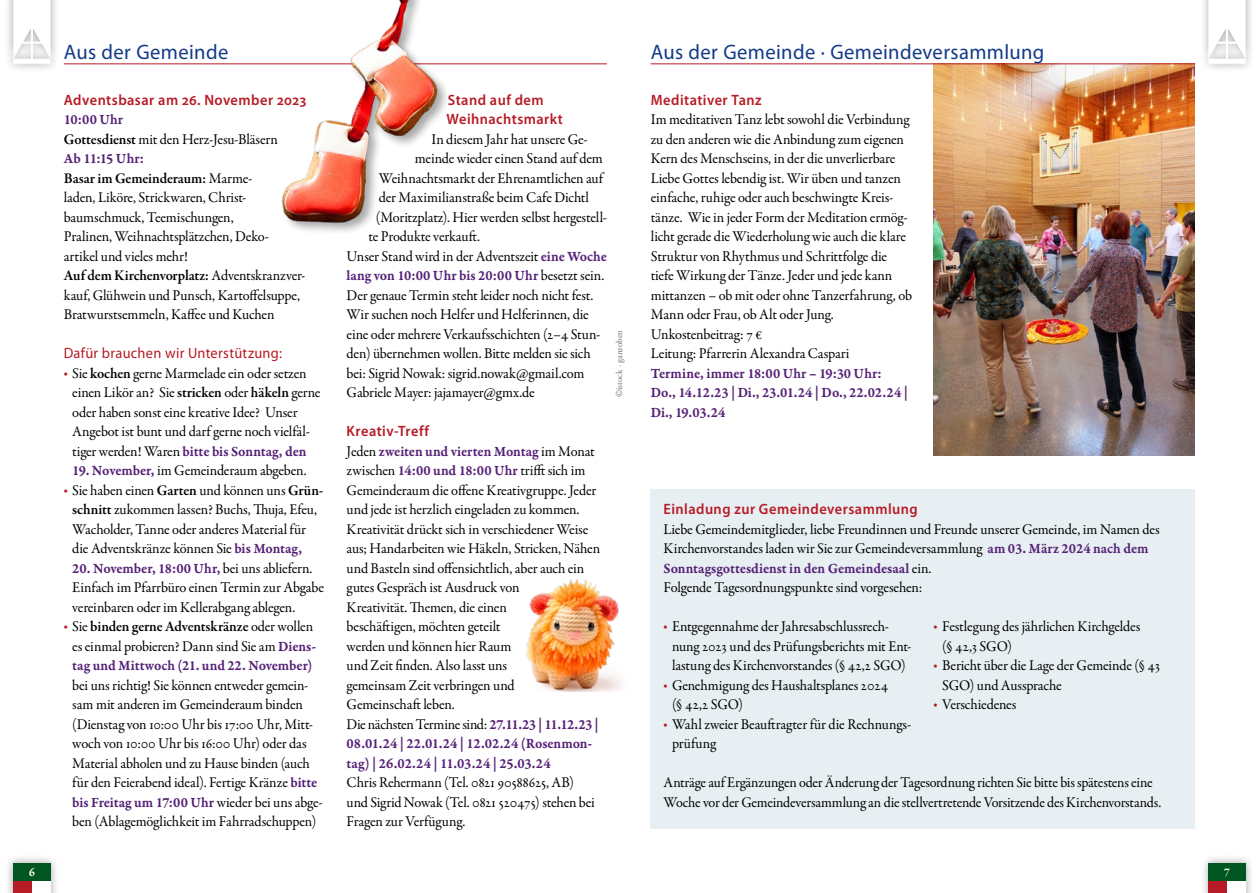
<style>
.page{position:relative;width:1259px;height:893px;background:#fff}
.page>*{position:absolute;margin:0;border:0;box-sizing:border-box;transform-origin:0 0}
.t1{font:21px "Myriad Pro";letter-spacing:.02em;color:#143a87}
.t2{font:15px/19.5px "Garamond Premr Pro";letter-spacing:-.015em;color:#000;scale:.96 1}
.t3{font:15px/19.5px "Garamond Premr Pro Smbd Capt";letter-spacing:-.005em;color:#552176;scale:.92 1}
.t4{font:15px/19.5px "Garamond Premr Pro";letter-spacing:-.015em;color:#000;scale:.95 1}
.t5{font:600 15px/19.5px "Myriad Pro";letter-spacing:.03em;color:#b71b25;scale:.96 1}
.t6{font:15px "Myriad Pro";letter-spacing:.02em;color:#b71b25;scale:.96 1}
.t7{font:700 12px "Garamond Premr Pro";color:#fff;scale:.96 1}
.t8{font:9px "Adobe Garamond Pro";color:#717171}
.s1{font-weight:600}
.s2{font-family:"Myriad Pro";color:#b71b25}
.s3{font-family:"Garamond Premr Pro";color:#000}
.s4{font-family:"Garamond Premr Pro Smbd Capt";color:#552176}
</style>
<div class="page">
<img style="left:933px;top:65px;width:261px;height:391px">
<hr style="left:64px;top:64px;width:543px;height:1px;background:#b71b25">
<hr style="left:651px;top:64px;width:544px;height:1px;background:#b71b25">
<div style="left:651px;top:489px;width:544px;height:340px;background:#e7eff3"></div>
<img style="left:203px;top:0;width:252px;height:232px">
<img style="left:526px;top:578px;width:95px;height:113px">
<div style="left:1198px;top:0;width:57px;height:73px;background:#000;opacity:.35"></div>
<svg style="left:1208px;top:0;width:37px;height:64px"></svg>
<div style="left:1198px;top:854px;width:57px;height:39px;background:#000;opacity:.35"></div>
<div style="left:1208px;top:863px;width:37px;height:30px;background:#b71b25"></div>
<div style="left:1227px;top:879px;width:18px;height:14px;background:#fff"></div>
<div style="left:1208px;top:863px;width:37px;height:17px;background:#005520"></div>
<div style="left:4px;top:0;width:56px;height:73px;background:#000;opacity:.35"></div>
<svg style="left:13px;top:0;width:38px;height:64px"></svg>
<div style="left:4px;top:854px;width:56px;height:39px;background:#000;opacity:.35"></div>
<div style="left:13px;top:863px;width:38px;height:30px;background:#b71b25"></div>
<div style="left:32px;top:879px;width:19px;height:14px;background:#fff"></div>
<div style="left:13px;top:863px;width:38px;height:17px;background:#005520"></div>
<h1 class="t1" style="left:64px;top:39px;width:166px">Aus der Gemeinde</h1>
<h1 class="t1" style="left:651px;top:39px;width:395px">Aus der Gemeinde · Gemeindeversammlung</h1>
<p class="t5" style="left:64px;top:89px;width:254px">Adventsbasar am 26. November 2023</p>
<p class="t3" style="left:64px;top:110px;width:66px">10:00 Uhr</p>
<p class="t2" style="left:64px;top:129px;width:224px"><span class="s1">Gottesdienst</span> mit den Herz-Jesu-Bläsern</p>
<p class="t3" style="left:64px;top:149px;width:89px">Ab 11:15 Uhr:</p>
<p class="t2" style="left:64px;top:168px;width:253px"><span class="s1">Basar im Gemeinderaum:</span> Marme-<br>laden, Liköre, Strickwaren, Christ&shy;baumschmuck, Teemischungen,<br>Pralinen, Weihnachtsplätzchen, Deko&shy;artikel und vieles mehr!<br><span class="s1">Auf dem Kirchenvorplatz:</span> Adventskranzver&shy;kauf, Glühwein und Punsch, Kartoffelsuppe, Bratwurstsemmeln, Kaffee und Kuchen</p>
<p class="t6" style="left:64px;top:344px;width:229px">Dafür brauchen wir Unterstützung:</p>
<p class="t2" style="left:72px;top:363px;width:260px;text-indent:-8px"><span class="s2">•</span> Sie <span class="s1">kochen</span> gerne Marmelade ein oder setzen einen Likör an? Sie <span class="s1">stricken</span> oder <span class="s1">häkeln</span> gerne oder haben sonst eine kreative Idee? Unser Angebot ist bunt und darf gerne noch vielfäl-</p>
<p class="t3" style="left:72px;top:441px;width:256px"><span class="s3">tiger werden! Waren</span> bitte bis Sonntag, den</p>
<p class="t2" style="left:72px;top:461px;width:246px"><span class="s4">19. November,</span> im Gemeinderaum abgeben.</p>
<p class="t2" style="left:72px;top:480px;width:263px;text-indent:-8px"><span class="s2">•</span> Sie haben einen <span class="s1">Garten</span> und können uns <span class="s1">Grün&shy;schnitt</span> zukommen lassen? Buchs, Thuja, Efeu, Wacholder, Tanne oder anderes Material für die Adventskränze können Sie <span class="s4">bis Montag,</span></p>
<p class="t3" style="left:72px;top:558px;width:262px">20. November, 18:00 Uhr, <span class="s3">bei uns abliefern.</span></p>
<p class="t2" style="left:72px;top:578px;width:264px">Einfach im Pfarrbüro einen Termin zur Abgabe vereinbaren oder im Kellerabgang ablegen.</p>
<p class="t2" style="left:64px;top:617px;width:264px;text-align:center"><span class="s2">•</span> Sie <span class="s1">binden gerne Adventskränze</span> oder wollen es einmal probieren? Dann sind Sie am <span class="s4">Diens-</span></p>
<p class="t3" style="left:72px;top:656px;width:263px">tag und Mittwoch (21. und 22. November)</p>
<p class="t2" style="left:72px;top:675px;width:257px">bei uns richtig! Sie können entweder gemein&shy;sam mit anderen im Gemeinderaum binden (Dienstag von 10:00 Uhr bis 17:00 Uhr, Mitt&shy;woch von 10:00 Uhr bis 16:00 Uhr) oder das Material abholen und zu Hause binden (auch für den Feierabend ideal). Fertige Kränze <span class="s4">bitte</span></p>
<p class="t3" style="left:72px;top:792px;width:274px">bis Freitag um 17:00 Uhr <span class="s3">wieder bei uns abge-</span></p>
<p class="t2" style="left:72px;top:812px;width:256px">ben (Ablagemöglichkeit im Fahrradschuppen)</p>
<p class="t5" style="left:446px;top:89px;width:123px">Stand auf dem<br>Weihnachtsmarkt</p>
<p class="t2" style="left:431px;top:129px;width:164px">In diesem Jahr hat unsere Ge-</p>
<p class="t2" style="left:415px;top:149px;width:197px">meinde wieder einen Stand auf dem</p>
<p class="t2" style="left:379px;top:168px;width:235px">Weihnachtsmarkt der Ehrenamtlichen auf</p>
<p class="t2" style="left:379px;top:188px;width:220px">der Maximilianstraße beim Cafe Dichtl</p>
<p class="t2" style="left:376px;top:207px;width:242px">(Moritzplatz). Hier werden selbst hergestell-</p>
<p class="t2" style="left:368px;top:227px;width:118px">te Produkte verkauft.</p>
<p class="t2" style="left:347px;top:246px;width:273px">Unser Stand wird in der Adventszeit <span class="s4">eine Woche</span></p>
<p class="t3" style="left:347px;top:266px;width:281px">lang von 10:00 Uhr bis 20:00 Uhr <span class="s3">besetzt sein.</span></p>
<p class="t2" style="left:347px;top:285px;width:266px">Der genaue Termin steht leider noch nicht fest.<br>Wir suchen noch Helfer und Helferinnen, die eine oder mehrere Verkaufsschichten (2–4 Stun&shy;den) übernehmen wollen. Bitte melden sie sich bei: Sigrid Nowak: sigrid.nowak@gmail.com Gabriele Mayer: jajamayer@gmx.de</p>
<p class="t5" style="left:347px;top:421px;width:87px">Kreativ-Treff</p>
<p class="t3" style="left:347px;top:441px;width:271px"><span class="s3">Jeden</span> zweiten und vierten Montag <span class="s3">im Monat</span></p>
<p class="t2" style="left:347px;top:461px;width:266px">zwischen <span class="s4">14:00 und 18:00 Uhr</span> trifft sich im Gemeinderaum die offene Kreativgruppe. Jeder und jede ist herzlich eingeladen zu kommen.<br>Kreativität drückt sich in verschiedener Weise aus; Handarbeiten wie Häkeln, Stricken, Nähen und Basteln sind offensichtlich, aber auch ein gutes Gespräch ist Ausdruck von<br>Kreativität. Themen, die einen<br>beschäftigen, möchten geteilt<br>werden und können hier Raum<br>und Zeit finden. Also lasst uns<br>gemeinsam Zeit verbringen und<br>Gemeinschaft leben.<br>Die nächsten Termine sind: <span class="s4">27.11.23 | 11.12.23 |</span></p>
<p class="t3" style="left:347px;top:734px;width:268px">08.01.24 | 22.01.24 | 12.02.24 (Rosenmon&shy;tag) | 26.02.24 | 11.03.24 | 25.03.24</p>
<p class="t2" style="left:347px;top:773px;width:260px">Chris Rehermann (Tel. 0821 90588625, AB) und Sigrid Nowak (Tel. 0821 520475) stehen bei<br>Fragen zur Verfügung.</p>
<p class="t8" style="left:614px;top:397px;width:69px;rotate:-90deg">©istock · ganzoben</p>
<p class="t5" style="left:651px;top:89px;width:117px">Meditativer Tanz</p>
<p class="t2" style="left:651px;top:110px;width:274px">Im meditativen Tanz lebt sowohl die Verbindung zu den anderen wie die Anbindung zum eigenen Kern des Menschseins, in der die unverlierbare Liebe Gottes lebendig ist. Wir üben und tanzen einfache, ruhige oder auch beschwingte Kreis&shy;tänze. Wie in jeder Form der Meditation ermög&shy;licht gerade die Wiederholung wie auch die klare Struktur von Rhythmus und Schrittfolge die tiefe Wirkung der Tänze. Jeder und jede kann mittanzen – ob mit oder ohne Tanzerfahrung, ob Mann oder Frau, ob Alt oder Jung.<br>Unkostenbeitrag: 7 €<br>Leitung: Pfarrerin Alexandra Caspari</p>
<p class="t3" style="left:651px;top:363px;width:281px">Termine, immer 18:00 Uhr – 19:30 Uhr:<br>Do., 14.12.23 | Di., 23.01.24 | Do., 22.02.24 |<br>Di., 19.03.24</p>
<p class="t5" style="left:663px;top:499px;width:266px">Einladung zur Gemeindeversammlung</p>
<p class="t2" style="left:663px;top:519px;width:518px">Liebe Gemeindemitglieder, liebe Freundinnen und Freunde unserer Gemeinde, im Namen des<br>Kirchenvorstandes laden wir Sie zur Gemeindeversammlung <span class="s4">am 03. März 2024 nach dem</span></p>
<p class="t3" style="left:663px;top:558px;width:293px">Sonntagsgottesdienst in den Gemeindesaal <span class="s3">ein.</span></p>
<p class="t2" style="left:663px;top:578px;width:271px">Folgende Tagesordnungspunkte sind vorgesehen:</p>
<p class="t2" style="left:672px;top:617px;width:251px;text-indent:-8px"><span class="s2">•</span> Entgegennahme der Jahresabschlussrech&shy;nung 2023 und des Prüfungsberichts mit Ent&shy;lastung des Kirchenvorstandes (§ 42,2 SGO)</p>
<p class="t2" style="left:672px;top:675px;width:227px;text-indent:-9px"><span class="s2">•</span> Genehmigung des Haushaltsplanes 2024 (§ 42,2 SGO)</p>
<p class="t2" style="left:672px;top:714px;width:251px;text-indent:-9px"><span class="s2">•</span> Wahl zweier Beauftragter für die Rechnungs&shy;prüfung</p>
<p class="t2" style="left:942px;top:617px;width:208px;text-indent:-9px"><span class="s2">•</span> Festlegung des jährlichen Kirchgeldes (§ 42,3 SGO)</p>
<p class="t2" style="left:942px;top:656px;width:229px;text-indent:-9px"><span class="s2">•</span> Bericht über die Lage der Gemeinde (§ 43<br>SGO) und Aussprache</p>
<p class="t2" style="left:933px;top:695px;width:88px"><span class="s2">•</span> Verschiedenes</p>
<p class="t4" style="left:663px;top:773px;width:525px">Anträge auf Ergänzungen oder Änderung der Tagesordnung richten Sie bitte bis spätestens eine<br>Woche vor der Gemeindeversammlung an die stellvertretende Vorsitzende des Kirchenvorstands.</p>
<p class="t7" style="left:29px;top:865px;width:8px">6</p>
<p class="t7" style="left:1224px;top:865px;width:8px">7</p>
</div>
